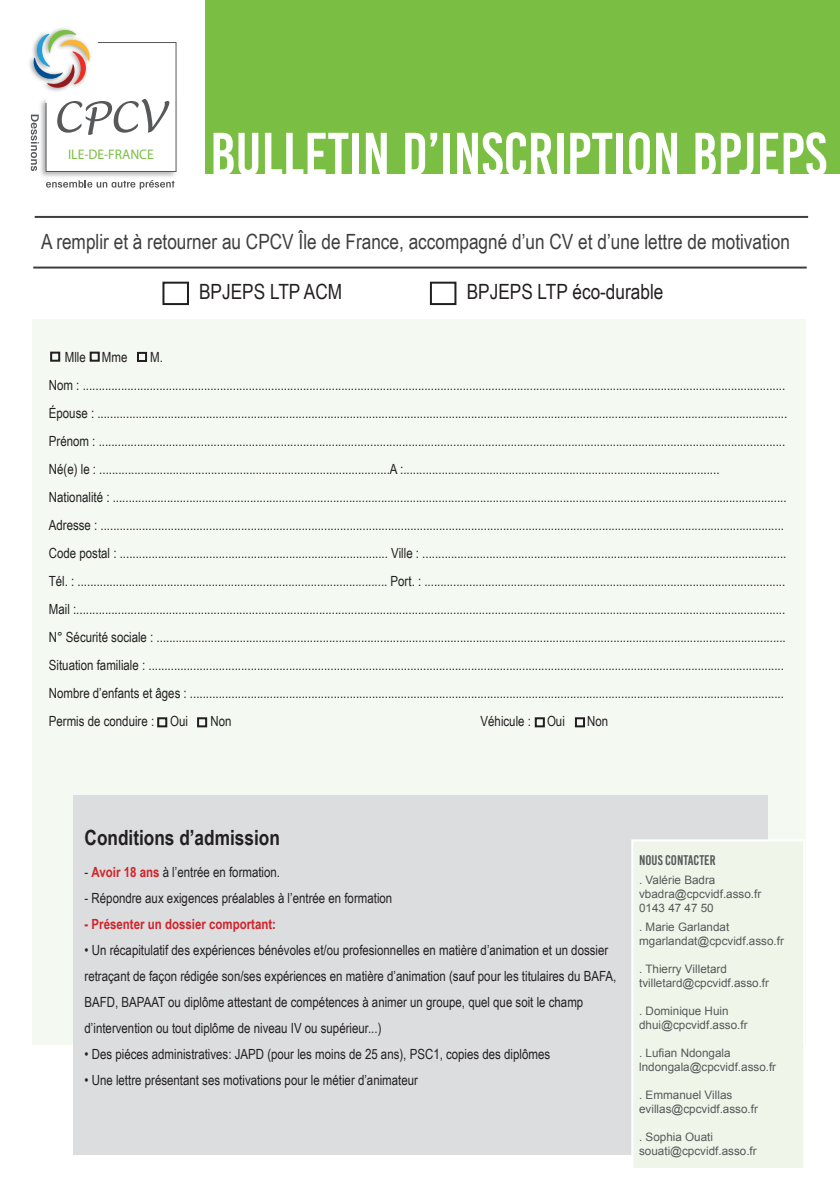
<style>
.page{position:relative;width:840px;height:1191px;background:#fff}
.page>*{position:absolute;margin:0;border:0;box-sizing:border-box;transform-origin:0 0}
.t1{font:60.6px "Bebas Kai";color:#fff}
.t2{font:21px "Arial Narrow";color:#3e3e3f}
.t3{font:21px "Arial Narrow";color:#231f20}
.t4{font:700 21px "Arial Narrow";color:#231f20}
.t5{font:14px/26px "Arial Narrow";color:#231f20}
.t6{font:700 14px "Arial Narrow";color:#d1232a}
.t7{font:700 14px "Lucida Sans";color:#7abf43}
.t8{font:14px "Bebas Kai";color:#57585a}
.t9{font:11.6px "Arial";color:#57585a}
.s1{font-weight:700;color:#d1232a}
</style>
<div class="page">
<div style="left:206px;top:0;width:633px;height:174px;background:#7abf44"></div>
<img style="left:41px;top:69px;width:165px;height:121px">
<svg style="left:46px;top:180px;width:128px;height:9px"></svg>
<svg style="left:29px;top:28px;width:147px;height:144px"></svg>
<hr style="left:33px;top:266px;width:773px;height:2px;background:#3e3e3f">
<hr style="left:35px;top:216px;width:772px;height:2px;background:#3e3e3f">
<div style="left:32px;top:319px;width:772px;height:726px;background:#f4faf1"></div>
<div style="left:137px;top:352px;width:10px;height:10px;border:2px solid #231f20"></div>
<div style="left:50px;top:351px;width:10px;height:11px;border:2px solid #231f20"></div>
<div style="left:574px;top:717px;width:10px;height:10px;border:2px solid #231f20"></div>
<div style="left:90px;top:351px;width:10px;height:11px;border:2px solid #231f20"></div>
<div style="left:157px;top:717px;width:10px;height:10px;border:2px solid #231f20"></div>
<div style="left:534px;top:717px;width:10px;height:10px;border:2px solid #231f20"></div>
<div style="left:197px;top:717px;width:10px;height:10px;border:2px solid #231f20"></div>
<div style="left:73px;top:795px;width:694px;height:359px;background:#dcdddf"></div>
<div style="left:631px;top:839px;width:173px;height:331px;background:#eff6e9;border:2px solid #fff"></div>
<div style="left:429px;top:282px;width:27px;height:23px;border:2px solid #231f20"></div>
<div style="left:162px;top:282px;width:27px;height:23px;border:2px solid #231f20"></div>
<p class="t7" style="left:68px;top:146px;width:87px">ILE-DE-FRANCE</p>
<p class="t1" style="left:210px;top:122px;width:617px">BULLETIN D’INSCRIPTION BPJEPS</p>
<p class="t2" style="left:41px;top:227px;width:750px">A remplir et à retourner au CPCV Île de France, accompagné d’un CV et d’une lettre de motivation</p>
<p class="t3" style="left:199px;top:276px;width:144px">BPJEPS LTP ACM</p>
<p class="t3" style="left:466px;top:276px;width:198px">BPJEPS LTP éco-durable</p>
<p class="t5" style="left:65px;top:343px;width:64px">Mlle Mme</p>
<p class="t5" style="left:150px;top:343px;width:14px">M.</p>
<p class="t5" style="left:49px;top:371px;width:737px">Nom : ............................................................................................................................................................................................................................</p>
<p class="t5" style="left:49px;top:399px;width:739px">Épouse : ........................................................................................................................................................................................................................</p>
<p class="t5" style="left:49px;top:427px;width:737px">Prénom : .......................................................................................................................................................................................................................</p>
<p class="t5" style="left:49px;top:455px;width:671px">Né(e) le : ...........................................................................................A :...................................................................................................</p>
<p class="t5" style="left:49px;top:483px;width:738px">Nationalité : ...................................................................................................................................................................................................................</p>
<p class="t5" style="left:49px;top:511px;width:736px">Adresse : ......................................................................................................................................................................................................................</p>
<p class="t5" style="left:49px;top:539px;width:738px">Code postal : .................................................................................... Ville : ..................................................................................................................</p>
<p class="t5" style="left:49px;top:567px;width:737px">Tél. : ................................................................................................. Port. : .................................................................................................................</p>
<p class="t5" style="left:49px;top:595px;width:737px">Mail :..............................................................................................................................................................................................................................</p>
<p class="t5" style="left:49px;top:623px;width:738px">N° Sécurité sociale : .....................................................................................................................................................................................................</p>
<p class="t5" style="left:49px;top:651px;width:736px">Situation familiale : .......................................................................................................................................................................................................</p>
<p class="t5" style="left:49px;top:679px;width:736px">Nombre d’enfants et âges : ..........................................................................................................................................................................................</p>
<p class="t5" style="left:49px;top:707px;width:141px">Permis de conduire : Oui</p>
<p class="t5" style="left:210px;top:707px;width:23px">Non</p>
<p class="t5" style="left:480px;top:707px;width:86px">Véhicule : Oui</p>
<p class="t5" style="left:587px;top:707px;width:23px">Non</p>
<p class="t4" style="left:84px;top:821px;width:197px">Conditions d’admission</p>
<p class="t5" style="left:84px;top:859px;width:197px">- <span class="s1">Avoir 18 ans</span> à l’entrée en formation.</p>
<p class="t5" style="left:84px;top:885px;width:309px">- Répondre aux exigences préalables à l’entrée en formation</p>
<p class="t6" style="left:84px;top:914px;width:193px">- Présenter un dossier comportant:</p>
<p class="t5" style="left:84px;top:937px;width:533px">• Un récapitulatif des expériences bénévoles et/ou profesionnelles en matière d’animation et un dossier retraçant de façon rédigée son/ses expériences en matière d’animation (sauf pour les titulaires du BAFA, BAFD, BAPAAT ou diplôme attestant de compétences à animer un groupe, quel que soit le champ d’intervention ou tout diplôme de niveau IV ou supérieur...)</p>
<p class="t5" style="left:84px;top:1041px;width:467px">• Des piéces administratives: JAPD (pour les moins de 25 ans), PSC1, copies des diplômes</p>
<p class="t5" style="left:84px;top:1067px;width:335px">• Une lettre présentant ses motivations pour le métier d’animateur</p>
<p class="t8" style="left:638px;top:853px;width:78px">NOUS CONTACTER</p>
<p class="t9" style="left:638px;top:872px;width:78px">. Valérie Badra</p>
<p class="t9" style="left:638px;top:886px;width:123px">vbadra@cpcvidf.asso.fr</p>
<p class="t9" style="left:638px;top:900px;width:76px">0143 47 47 50</p>
<p class="t9" style="left:638px;top:919px;width:92px">. Marie Garlandat</p>
<p class="t9" style="left:638px;top:933px;width:146px">mgarlandat@cpcvidf.asso.fr</p>
<p class="t9" style="left:638px;top:961px;width:89px">. Thierry Villetard</p>
<p class="t9" style="left:638px;top:975px;width:131px">tvilletard@cpcvidf.asso.fr</p>
<p class="t9" style="left:638px;top:1003px;width:91px">. Dominique Huin</p>
<p class="t9" style="left:638px;top:1017px;width:110px">dhui@cpcvidf.asso.fr</p>
<p class="t9" style="left:638px;top:1045px;width:93px">. Lufian Ndongala</p>
<p class="t9" style="left:638px;top:1059px;width:138px">lndongala@cpcvidf.asso.fr</p>
<p class="t9" style="left:638px;top:1087px;width:95px">. Emmanuel Villas</p>
<p class="t9" style="left:638px;top:1101px;width:120px">evillas@cpcvidf.asso.fr</p>
<p class="t9" style="left:638px;top:1129px;width:75px">. Sophia Ouati</p>
<p class="t9" style="left:638px;top:1143px;width:119px">souati@cpcvidf.asso.fr</p>
</div>
